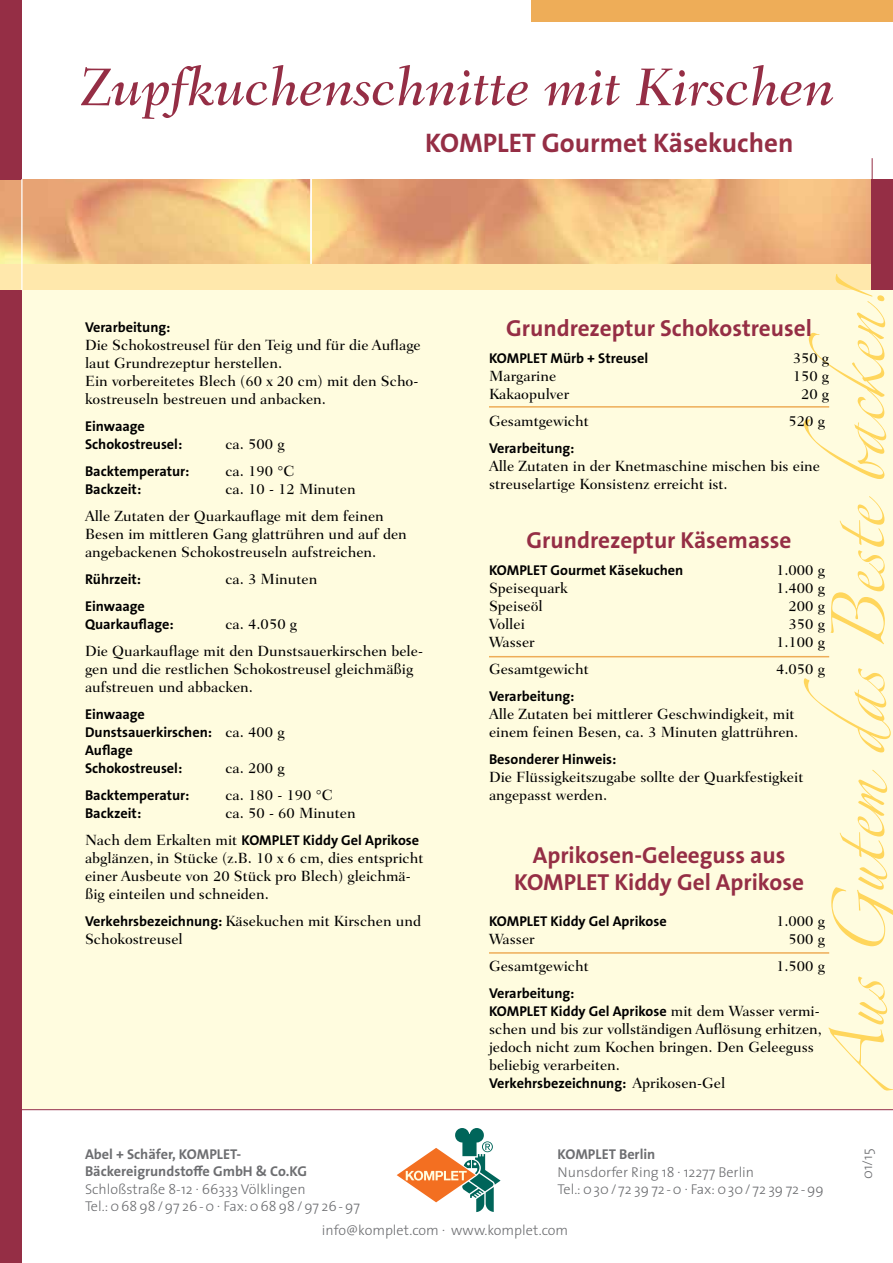
<style>
.page{position:relative;width:893px;height:1263px;background:#fff}
.page>*{position:absolute;margin:0;border:0;box-sizing:border-box;transform-origin:0 0}
.t1{font:italic 500 54px "Fairfield LT Std";letter-spacing:-.005em;color:#952e45}
.t2{font:27px "The Sans LP7 Bld";color:#952e45}
.t3{font:23.25px/27px "The Sans LP7 Bld";color:#952e45;text-align:center}
.t4{font:500 15px/18px "Fairfield LT Std";color:#000}
.t5{font:14.25px/18px "The Sans LP7 Bld";color:#000}
.t6{font:300 14.25px/17.2px "The Sans";color:#6d6e71}
.t7{font:14.25px/17.2px "The Sans LP7 Bld";color:#6d6e71}
.s1{font-family:"Fairfield LT Std";font-weight:500;font-size:15px}
.s2{font-family:"The Sans LP7 Bld";font-weight:400;font-size:14.25px}
</style>
<div class="page">
<div style="left:0;top:267px;width:893px;height:842px;background:#fffcdf"></div>
<svg style="left:397px;top:1128px;width:104px;height:84px"></svg>
<img style="left:312px;top:179px;width:560px;height:85px">
<img style="left:0;top:179px;width:310px;height:85px">
<div style="left:0;top:264px;width:21px;height:999px;background:#952e45"></div>
<svg style="left:872px;top:158px;width:1px;height:21px"></svg>
<div style="left:0;top:0;width:21px;height:179px;background:#952e45"></div>
<div style="left:531px;top:0;width:362px;height:21px;background:#eead58"></div>
<div style="left:0;top:264px;width:893px;height:26px;background:#ffe8ac"></div>
<div style="left:872px;top:179px;width:21px;height:111px;background:#952e45"></div>
<hr style="left:21px;top:179px;width:2px;height:111px;background:#fff">
<hr style="left:0;top:1109px;width:893px;height:1px;background:#952e45">
<svg style="left:828px;top:976px;width:65px;height:114px"></svg>
<svg style="left:831px;top:770px;width:62px;height:176px"></svg>
<svg style="left:804px;top:668px;width:87px;height:84px"></svg>
<svg style="left:830px;top:496px;width:55px;height:148px"></svg>
<svg style="left:804px;top:274px;width:82px;height:205px"></svg>
<hr style="left:489px;top:656px;width:340px;height:1px;background:#eead58">
<hr style="left:489px;top:406px;width:340px;height:2px;background:#eead58">
<hr style="left:489px;top:952px;width:340px;height:2px;background:#eead58">
<h1 class="t1" style="left:81px;top:55px;width:755px">Zupfkuchenschnitte mit Kirschen</h1>
<h2 class="t2" style="left:425px;top:125px;width:370px">KOMPLET Gourmet Käsekuchen</h2>
<p class="t5" style="left:85px;top:318px;width:87px">Verarbeitung:</p>
<p class="t4" style="left:85px;top:336px;width:337px">Die Schokostreusel für den Teig und für die Auflage laut Grundrezeptur herstellen.<br>Ein vorbereitetes Blech (60 x 20 cm) mit den Scho&shy;kostreuseln bestreuen und anbacken.</p>
<p class="t5" style="left:85px;top:417px;width:99px">Einwaage<br>Schokostreusel:</p>
<p class="t4" style="left:225px;top:435px;width:61px">ca. 500 g</p>
<p class="t5" style="left:85px;top:462px;width:106px">Backtemperatur:</p>
<p class="t4" style="left:225px;top:462px;width:71px">ca. 190 °C</p>
<p class="t5" style="left:85px;top:480px;width:58px">Backzeit:</p>
<p class="t4" style="left:85px;top:475px;width:300px;line-height:27px;text-indent:140px">ca. 10 - 12 Minuten<br>Alle Zutaten der Quarkauflage mit dem feinen</p>
<p class="t4" style="left:85px;top:525px;width:323px">Besen im mittleren Gang glattrühren und auf den angebackenen Schokostreuseln aufstreichen.</p>
<p class="t5" style="left:85px;top:570px;width:58px">Rührzeit:</p>
<p class="t4" style="left:225px;top:570px;width:93px">ca. 3 Minuten</p>
<p class="t5" style="left:85px;top:597px;width:90px">Einwaage<br>Quarkauflage:</p>
<p class="t4" style="left:85px;top:610px;width:339px;line-height:27px;text-indent:140px">ca. 4.050 g<br>Die Quarkauflage mit den Dunstsauerkirschen bele-</p>
<p class="t4" style="left:85px;top:660px;width:330px">gen und die restlichen Schokostreusel gleichmäßig aufstreuen und abbacken.</p>
<p class="t5" style="left:85px;top:705px;width:201px">Einwaage<br>Dunstsauerkirschen: <span class="s1">ca. 400 g<br></span>Auflage<br>Schokostreusel:</p>
<p class="t4" style="left:225px;top:759px;width:61px">ca. 200 g</p>
<p class="t5" style="left:85px;top:786px;width:106px">Backtemperatur:</p>
<p class="t4" style="left:225px;top:786px;width:109px">ca. 180 - 190 °C</p>
<p class="t5" style="left:85px;top:804px;width:58px">Backzeit:</p>
<p class="t4" style="left:225px;top:804px;width:132px">ca. 50 - 60 Minuten</p>
<p class="t5" style="left:85px;top:831px;width:336px"><span class="s1">Nach dem Erkalten mit</span> KOMPLET Kiddy Gel Aprikose</p>
<p class="t4" style="left:85px;top:849px;width:340px">abglänzen, in Stücke (z.B. 10 x 6 cm, dies entspricht einer Ausbeute von 20 Stück pro Blech) gleichmä&shy;ßig einteilen und schneiden.</p>
<p class="t4" style="left:85px;top:912px;width:338px"><span class="s2">Verkehrsbezeichnung:</span> Käsekuchen mit Kirschen und<br>Schokostreusel</p>
<h3 class="t3" style="left:506px;top:315px;width:307px">Grundrezeptur Schokostreusel</h3>
<p class="t5" style="left:489px;top:349px;width:161px">KOMPLET Mürb + Streusel</p>
<p class="t4" style="left:793px;top:349px;width:38px">350 g</p>
<p class="t4" style="left:489px;top:367px;width:69px">Margarine</p>
<p class="t4" style="left:793px;top:367px;width:38px">150 g</p>
<p class="t4" style="left:489px;top:385px;width:82px">Kakaopulver</p>
<p class="t4" style="left:801px;top:385px;width:30px">20 g</p>
<p class="t4" style="left:489px;top:412px;width:101px">Gesamtgewicht</p>
<p class="t4" style="left:788px;top:412px;width:38px">520 g</p>
<p class="t5" style="left:489px;top:439px;width:87px">Verarbeitung:</p>
<p class="t4" style="left:489px;top:457px;width:333px">Alle Zutaten in der Knetmaschine mischen bis eine streuselartige Konsistenz erreicht ist.</p>
<h3 class="t3" style="left:527px;top:527px;width:266px">Grundrezeptur Käsemasse</h3>
<p class="t5" style="left:489px;top:562px;width:196px">KOMPLET Gourmet Käsekuchen</p>
<p class="t4" style="left:776px;top:561px;width:50px">1.000 g</p>
<p class="t4" style="left:489px;top:579px;width:80px">Speisequark</p>
<p class="t4" style="left:776px;top:579px;width:50px">1.400 g</p>
<p class="t4" style="left:489px;top:597px;width:55px">Speiseöl</p>
<p class="t4" style="left:788px;top:597px;width:38px">200 g</p>
<p class="t4" style="left:489px;top:615px;width:37px">Vollei</p>
<p class="t4" style="left:788px;top:615px;width:38px">350 g</p>
<p class="t4" style="left:489px;top:633px;width:47px">Wasser</p>
<p class="t4" style="left:776px;top:633px;width:50px">1.100 g</p>
<p class="t4" style="left:489px;top:660px;width:101px">Gesamtgewicht</p>
<p class="t4" style="left:776px;top:660px;width:50px">4.050 g</p>
<p class="t5" style="left:489px;top:688px;width:87px">Verarbeitung:</p>
<p class="t4" style="left:489px;top:705px;width:311px">Alle Zutaten bei mittlerer Geschwindigkeit, mit einem feinen Besen, ca. 3 Minuten glattrühren.</p>
<p class="t5" style="left:489px;top:751px;width:129px">Besonderer Hinweis:</p>
<p class="t4" style="left:489px;top:768px;width:316px">Die Flüssigkeitszugabe sollte der Quarkfestigkeit angepasst werden.</p>
<h3 class="t3" style="left:514px;top:842px;width:292px">Aprikosen-Geleeguss aus<br>KOMPLET Kiddy Gel Aprikose</h3>
<p class="t5" style="left:489px;top:913px;width:179px">KOMPLET Kiddy Gel Aprikose</p>
<p class="t4" style="left:776px;top:912px;width:50px">1.000 g</p>
<p class="t4" style="left:489px;top:930px;width:47px">Wasser</p>
<p class="t4" style="left:788px;top:930px;width:38px">500 g</p>
<p class="t4" style="left:489px;top:957px;width:101px">Gesamtgewicht</p>
<p class="t4" style="left:776px;top:957px;width:50px">1.500 g</p>
<p class="t5" style="left:489px;top:985px;width:332px">Verarbeitung:<br>KOMPLET Kiddy Gel Aprikose <span class="s1">mit dem Wasser vermi-</span></p>
<p class="t4" style="left:489px;top:1020px;width:334px">schen und bis zur vollständigen Auflösung erhitzen, jedoch nicht zum Kochen bringen. Den Geleeguss beliebig verarbeiten.</p>
<p class="t5" style="left:489px;top:1075px;width:238px">Verkehrsbezeichnung: <span class="s1">Aprikosen-Gel</span></p>
<p class="t7" style="left:85px;top:1146px;width:223px">Abel + Schäfer, KOMPLET-<br>Bäckereigrundstoffe GmbH &amp; Co.KG</p>
<p class="t6" style="left:85px;top:1180px;width:276px">Schloßstraße 8-12 . 66333 Völklingen<br>Tel.: 0 68 98 / 97 26 - 0 . Fax: 0 68 98 / 97 26 - 97</p>
<p class="t7" style="left:558px;top:1146px;width:99px">KOMPLET Berlin</p>
<p class="t6" style="left:558px;top:1163px;width:268px">Nunsdorfer Ring 18 . 12277 Berlin<br>Tel.: 0 30 / 72 39 72 - 0 . Fax: 0 30 / 72 39 72 - 99</p>
<p class="t6" style="left:322px;top:1222px;width:248px">info@komplet.com . www.komplet.com</p>
<p class="t6" style="left:859px;top:1179px;width:32px;rotate:-90deg">01/15</p>
</div>
